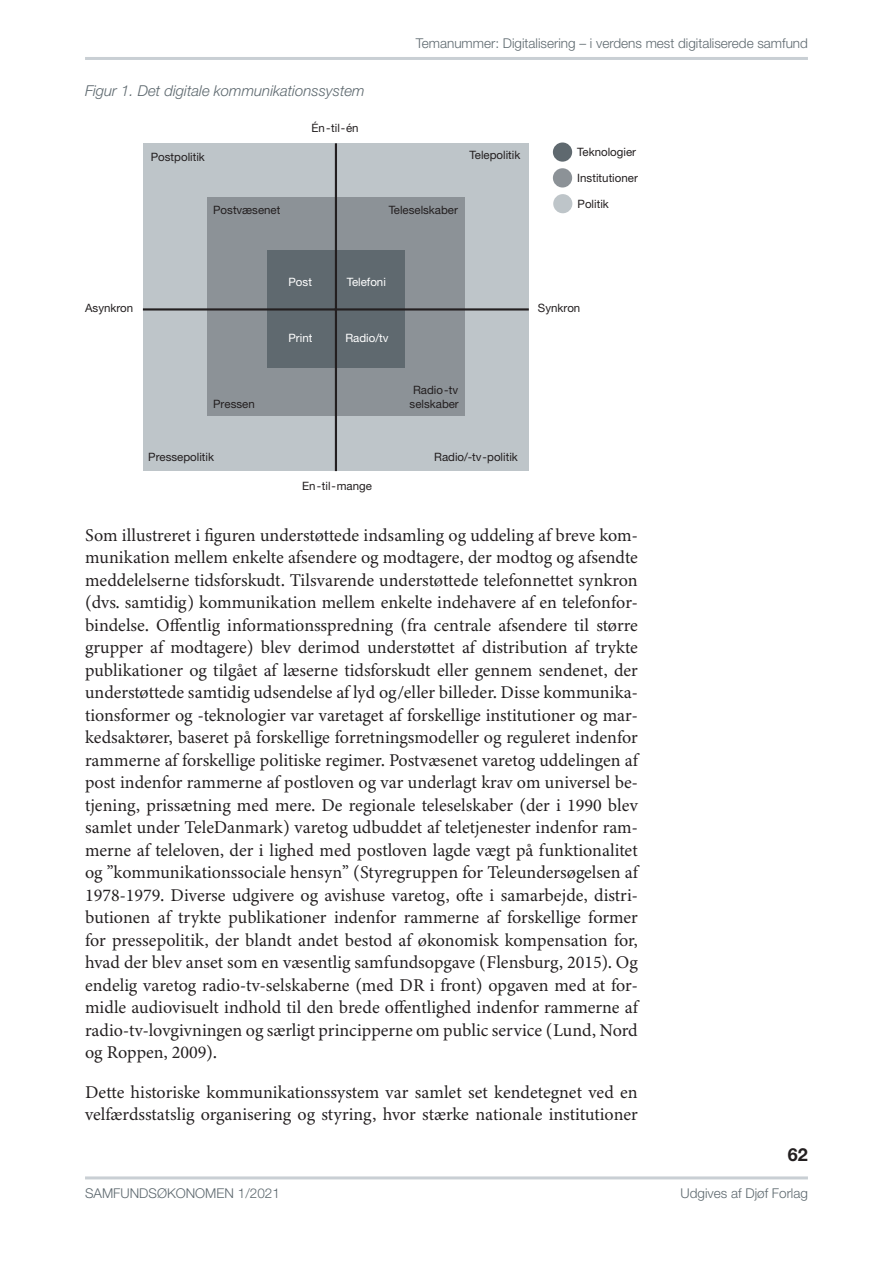
<style>
.page{position:relative;width:893px;height:1263px;background:#fff}
.page>*{position:absolute;margin:0;border:0;box-sizing:border-box;transform-origin:0 0}
.t1{font:18px/22.5px "Minion 3";color:#231f20;text-align:justify}
.t2{font:700 18px "Helvetica Neue LT Std";color:#231f20}
.t3{font:italic 300 15px "Helvetica Neue LT Std";color:#5e696f}
.t4{font:300 13.5px "Helvetica Neue LT Std";color:#5e696f}
.t5{font:11.55px "Helvetica Neue LT Std";color:#231f20}
.t6{font:11.55px "Helvetica Neue LT Std";color:#fff}
</style>
<div class="page">
<hr style="left:85px;top:1176px;width:723px;height:3px;background:#c9cfd4">
<hr style="left:85px;top:57px;width:723px;height:3px;background:#c9cfd4">
<div style="left:143px;top:143px;width:386px;height:327px;background:#bec5c9"></div>
<div style="left:207px;top:197px;width:257px;height:219px;background:#8c9297"></div>
<div style="left:267px;top:250px;width:137px;height:118px;background:#5f696f"></div>
<hr style="left:143px;top:308px;width:386px;height:2px;background:#231f20">
<hr style="left:335px;top:143px;width:2px;height:328px;background:#231f20">
<div style="left:553px;top:142px;width:19px;height:20px;background:#5f696f;border-radius:50%"></div>
<div style="left:553px;top:168px;width:19px;height:19px;background:#8c9297;border-radius:50%"></div>
<div style="left:553px;top:194px;width:19px;height:19px;background:#bec5c9;border-radius:50%"></div>
<p class="t3" style="left:85px;top:81px;width:281px">Figur 1. Det digitale kommunikationssystem</p>
<p class="t5" style="left:311px;top:121px;width:49px">Én-til-én</p>
<p class="t4" style="left:416px;top:35px;width:394px">Temanummer: Digitalisering – i verdens mest digitaliserede samfund</p>
<p class="t5" style="left:151px;top:150px;width:56px">Postpolitik</p>
<p class="t5" style="left:470px;top:148px;width:52px">Telepolitik</p>
<p class="t5" style="left:213px;top:203px;width:69px">Postvæsenet</p>
<p class="t5" style="left:389px;top:203px;width:71px">Teleselskaber</p>
<p class="t6" style="left:288px;top:275px;width:25px">Post</p>
<p class="t6" style="left:347px;top:275px;width:41px">Telefoni</p>
<p class="t5" style="left:577px;top:145px;width:60px">Teknologier</p>
<p class="t5" style="left:577px;top:171px;width:62px">Institutioner</p>
<p class="t5" style="left:577px;top:197px;width:33px">Politik</p>
<p class="t5" style="left:85px;top:301px;width:50px">Asynkron</p>
<p class="t5" style="left:538px;top:301px;width:44px">Synkron</p>
<p class="t6" style="left:288px;top:331px;width:25px">Print</p>
<p class="t6" style="left:345px;top:331px;width:45px">Radio/tv</p>
<p class="t5" style="left:413px;top:383px;width:47px">Radio-tv</p>
<p class="t5" style="left:213px;top:397px;width:43px">Pressen</p>
<p class="t5" style="left:410px;top:397px;width:51px">selskaber</p>
<p class="t5" style="left:148px;top:450px;width:67px">Pressepolitik</p>
<p class="t5" style="left:434px;top:450px;width:85px">Radio/-tv-politik</p>
<p class="t5" style="left:302px;top:479px;width:71px">En-til-mange</p>
<p class="t1" style="left:85px;top:523px;width:554px">Som illustreret i figuren understøttede indsamling og uddeling af breve kom&shy;munikation mellem enkelte afsendere og modtagere, der modtog og afsendte meddelelserne tidsforskudt. Tilsvarende understøttede telefonnettet synkron (dvs. samtidig) kommunikation mellem enkelte indehavere af en telefonfor&shy;bindelse. Offentlig informationsspredning (fra centrale afsendere til større grupper af modtagere) blev derimod understøttet af distribution af trykte publikationer og tilgået af læserne tidsforskudt eller gennem sendenet, der understøttede samtidig udsendelse af lyd og/eller billeder. Disse kommunika&shy;tionsformer og -teknologier var varetaget af forskellige institutioner og mar&shy;kedsaktører, baseret på forskellige forretningsmodeller og reguleret indenfor rammerne af forskellige politiske regimer. Postvæsenet varetog uddelingen af post indenfor rammerne af postloven og var underlagt krav om universel be&shy;tjening, prissætning med mere. De regionale teleselskaber (der i 1990 blev samlet under TeleDanmark) varetog udbuddet af teletjenester indenfor ram&shy;merne af teleloven, der i lighed med postloven lagde vægt på funktionalitet og ˮkommunikationssociale hensynˮ (Styregruppen for Teleundersøgelsen af 1978-1979. Diverse udgivere og avishuse varetog, ofte i samarbejde, distri&shy;butionen af trykte publikationer indenfor rammerne af forskellige former for pressepolitik, der blandt andet bestod af økonomisk kompensation for, hvad der blev anset som en væsentlig samfundsopgave (Flensburg, 2015). Og endelig varetog radio-tv-selskaberne (med DR i front) opgaven med at for&shy;midle audiovisuelt indhold til den brede offentlighed indenfor rammerne af radio-tv-lovgivningen og særligt principperne om public service (Lund, Nord og Roppen, 2009).</p>
<p class="t1" style="left:85px;top:1080px;width:554px">Dette historiske kommunikationssystem var samlet set kendetegnet ved en velfærdsstatslig organisering og styring, hvor stærke nationale institutioner</p>
<p class="t2" style="left:788px;top:1143px;width:22px">62</p>
<p class="t4" style="left:85px;top:1185px;width:196px">SAMFUNDSØKONOMEN 1/2021</p>
<p class="t4" style="left:681px;top:1185px;width:129px">Udgives af Djøf Forlag</p>
</div>
